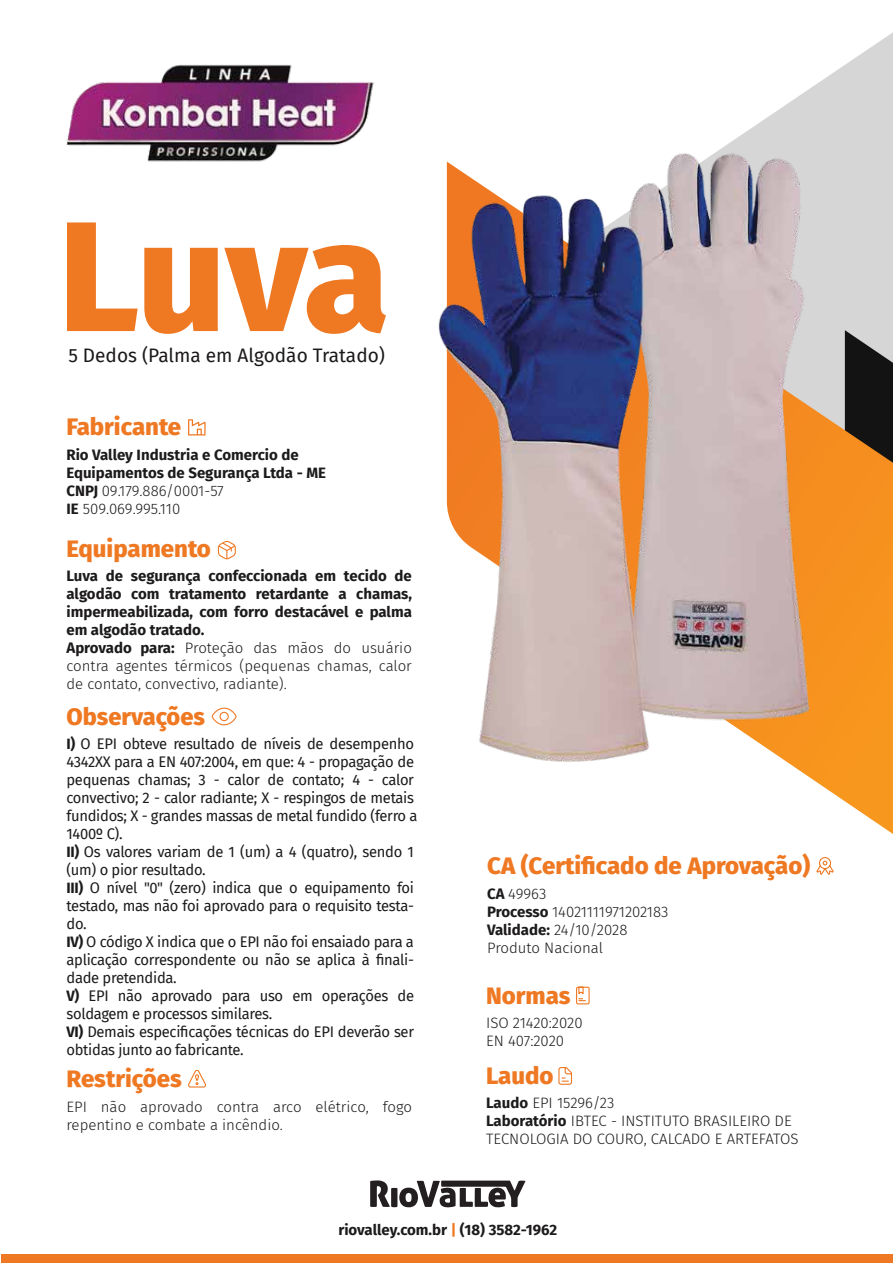
<style>
.page{position:relative;width:893px;height:1263px;background:#fff}
.page>*{position:absolute;margin:0;border:0;box-sizing:border-box;transform-origin:0 0}
.t1{font:800 156.15px "Fira Sans";color:#ef7823}
.t2{font:800 24px "Fira Sans";color:#ef7822}
.t3{font:19.05px "Fira Sans";color:#1b1818}
.t4{font:15px/18px "Fira Sans";letter-spacing:-.02em;color:#1c1a1a}
.t5{font:700 15px/18px "Fira Sans";color:#1c1a1a}
.t6{font:300 15px/18px "Fira Sans";color:#1c1a1a}
.s1{font-weight:300}
.s2{font-weight:700}
.s3{color:#ef7822}
</style>
<div class="page">
<div style="left:1px;top:1254px;width:892px;height:9px;background:#ef7822"></div>
<img style="left:66px;top:82px;width:77px;height:64px">
<svg style="left:576px;top:986px;width:14px;height:19px"></svg>
<svg style="left:558px;top:1067px;width:14px;height:18px"></svg>
<svg style="left:188px;top:1070px;width:18px;height:18px"></svg>
<svg style="left:370px;top:1180px;width:155px;height:27px"></svg>
<img style="left:143px;top:32px;width:750px;height:843px">
<h1 class="t1" style="left:59px;top:141px;width:332px">Luva</h1>
<p class="t3" style="left:68px;top:340px;width:318px">5 Dedos (Palma em Algodão Tratado)</p>
<h2 class="t2" style="left:66px;top:406px;width:116px">Fabricante</h2>
<p class="t5" style="left:66px;top:445px;width:261px">Rio Valley Industria e Comercio de<br>Equipamentos de Segurança Ltda - ME<br>CNPJ <span class="s1">09.179.886/0001-57<br></span>IE <span class="s1">509.069.995.110</span></p>
<h2 class="t2" style="left:66px;top:527px;width:146px">Equipamento</h2>
<p class="t5" style="left:66px;top:566px;width:347px">Luva de segurança confeccionada em tecido de algodão com tratamento retardante a chamas, impermeabilizada, com forro destacável e palma em algodão tratado.<br>Aprovado para: <span class="s1">Proteção das mãos do usuário contra agentes térmicos (pequenas chamas, calor de contato, convectivo, radiante).</span></p>
<h2 class="t2" style="left:66px;top:695px;width:140px">Observações</h2>
<p class="t4" style="left:66px;top:735px;width:353px"><span class="s2">I)</span> O EPI obteve resultado de níveis de desempenho 4342XX para a EN 407:2004, em que: 4 - propagação de pequenas chamas; 3 - calor de contato; 4 - calor convectivo; 2 - calor radiante; X - respingos de metais fundidos; X - grandes massas de metal fundido (ferro a 1400º C).<br><span class="s2">II)</span> Os valores variam de 1 (um) a 4 (quatro), sendo 1 (um) o pior resultado.<br><span class="s2">III)</span> O nível "0" (zero) indica que o equipamento foi testado, mas não foi aprovado para o requisito testa&shy;do.<br><span class="s2">IV)</span> O código X indica que o EPI não foi ensaiado para a aplicação correspondente ou não se aplica à finali&shy;dade pretendida.<br><span class="s2">V)</span> EPI não aprovado para uso em operações de soldagem e processos similares.<br><span class="s2">VI)</span> Demais especificações técnicas do EPI deverão ser obtidas junto ao fabricante.</p>
<h2 class="t2" style="left:66px;top:1058px;width:117px">Restrições</h2>
<p class="t6" style="left:66px;top:1097px;width:347px">EPI não aprovado contra arco elétrico, fogo repentino e combate a incêndio.</p>
<h2 class="t2" style="left:487px;top:845px;width:325px">CA (Certificado de Aprovação)</h2>
<p class="t6" style="left:487px;top:884px;width:183px"><span class="s2">CA</span> 49963<br><span class="s2">Processo</span> 14021111971202183<br><span class="s2">Validade:</span> 24/10/2028<br>Produto Nacional</p>
<h2 class="t2" style="left:486px;top:975px;width:86px">Normas</h2>
<p class="t6" style="left:486px;top:1013px;width:98px">ISO 21420:2020<br>EN 407:2020</p>
<h2 class="t2" style="left:486px;top:1054px;width:69px">Laudo</h2>
<p class="t6" style="left:486px;top:1094px;width:314px"><span class="s2">Laudo</span> EPI 15296/23<br><span class="s2">Laboratório</span> IBTEC - INSTITUTO BRASILEIRO DE<br>TECNOLOGIA DO COURO, CALCADO E ARTEFATOS</p>
<p class="t5" style="left:338px;top:1220px;width:220px">riovalley.com.br <span class="s3">|</span> (18) 3582-1962</p>
</div>
